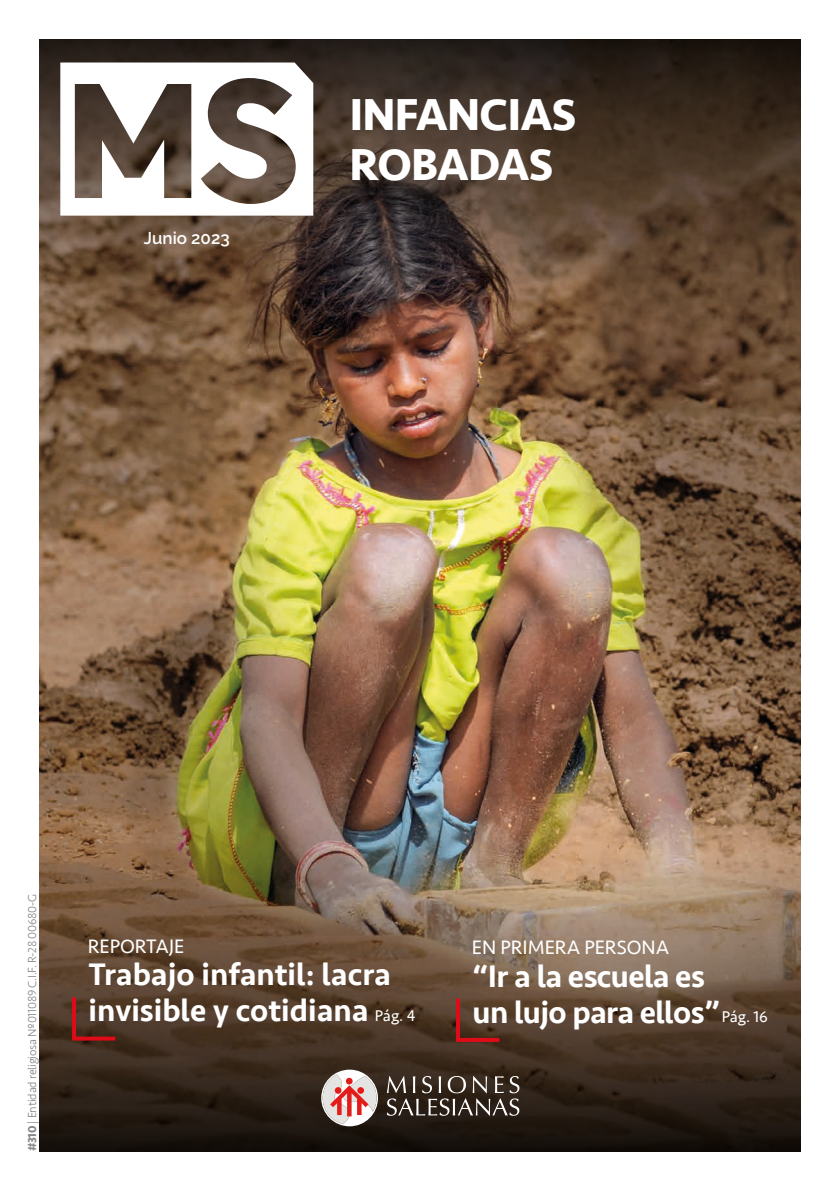
<style>
.page{position:relative;width:840px;height:1191px;background:#fff}
.page>*{position:absolute;margin:0;border:0;box-sizing:border-box;transform-origin:0 0}
.t1{font:700 46px/50px "Seravek";letter-spacing:-.02em;color:#fff}
.t2{font:500 32px/36px "Seravek";letter-spacing:-.005em;color:#fff}
.t3{font:20px "Seravek";color:#fff}
.t4{font:600 17px "Raleway";color:#fff}
.t5{font:16px "Seravek";color:#fff}
.t6{font:300 12px "Seravek";letter-spacing:-.02em;color:#878787}
.s1{font-weight:700}
.s2{font-weight:400;font-size:16px}
</style>
<div class="page">
<img style="left:40px;top:292px;width:759px;height:556px">
<svg style="left:40px;top:848px;width:759px;height:303px;background:#5f4b39"></svg>
<svg style="left:40px;top:40px;width:759px;height:252px;background:#49372b"></svg>
<svg style="left:60px;top:62px;width:253px;height:154px"></svg>
<svg style="left:70px;top:993px;width:49px;height:49px;background:#603124"></svg>
<svg style="left:454px;top:994px;width:49px;height:50px;background:#673729"></svg>
<svg style="left:386px;top:1076px;width:133px;height:39px;background:#574d45"></svg>
<svg style="left:321px;top:1069px;width:57px;height:57px"></svg>
<p class="t4" style="left:144px;top:228px;width:87px">Junio 2023</p>
<h1 class="t1" style="left:349px;top:89px;width:228px">INFANCIAS<br>ROBADAS</h1>
<p class="t6" style="left:25px;top:1151px;width:259px;rotate:-90deg"><span class="s1">#310</span> | Entidad religiosa Nº011089 C.I.F. R-28 00680-G</p>
<p class="t3" style="left:88px;top:930px;width:98px">REPORTAJE</p>
<p class="t2" style="left:89px;top:956px;width:328px">Trabajo infantil: lacra invisible y cotidiana <span class="s2">Pág. 4</span></p>
<p class="t3" style="left:471px;top:931px;width:199px">EN PRIMERA PERSONA</p>
<p class="t2" style="left:472px;top:958px;width:249px">“Ir a la escuela es un lujo para ellos”</p>
<p class="t5" style="left:721px;top:1004px;width:48px">Pág. 16</p>
</div>
